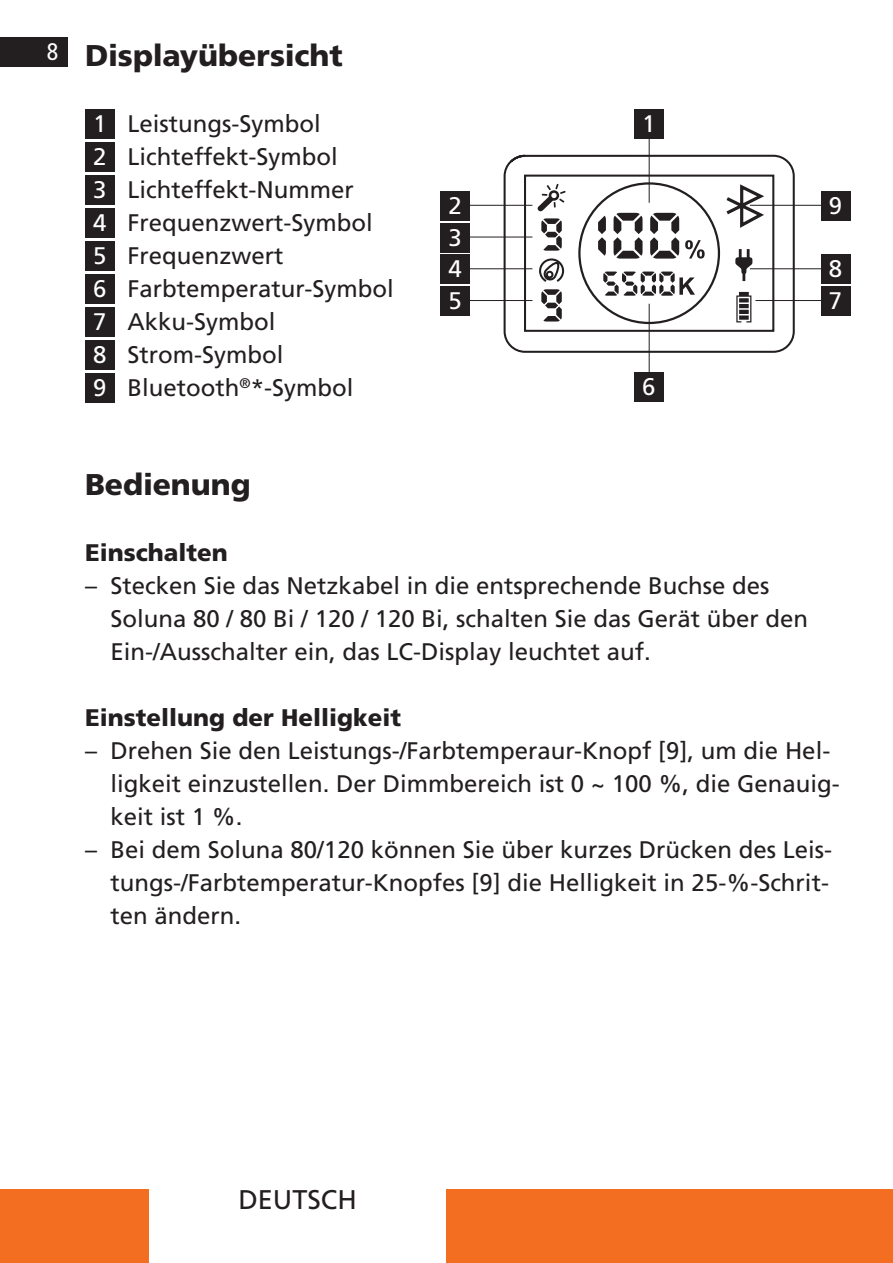
<style>
.page{position:relative;width:893px;height:1263px;background:#fff}
.page>*{position:absolute;margin:0;border:0;box-sizing:border-box;transform-origin:0 0}
.t1{font:900 30px "Frutiger LT";letter-spacing:-.005em;color:#231f20}
.t2{font:27px "Frutiger LT";color:#231f20}
.t3{font:24px/33px "Frutiger LT";color:#231f20}
.t4{font:900 24px "Frutiger LT";color:#231f20}
.t5{font:24px "Frutiger LT";color:#fff}
</style>
<div class="page">
<div style="left:0;top:1188px;width:149px;height:75px;background:#f36e21"></div>
<div style="left:446px;top:1188px;width:447px;height:75px;background:#f36e21"></div>
<div style="left:0;top:37px;width:68px;height:30px;background:#231f20"></div>
<div style="left:821px;top:254px;width:29px;height:30px;background:#231f20"></div>
<div style="left:440px;top:254px;width:30px;height:30px;background:#231f20"></div>
<div style="left:440px;top:223px;width:30px;height:29px;background:#231f20"></div>
<div style="left:821px;top:191px;width:29px;height:30px;background:#231f20"></div>
<div style="left:440px;top:191px;width:30px;height:30px;background:#231f20"></div>
<div style="left:821px;top:286px;width:29px;height:30px;background:#231f20"></div>
<div style="left:634px;top:373px;width:30px;height:29px;background:#231f20"></div>
<svg style="left:503px;top:154px;width:293px;height:200px"></svg>
<svg style="left:723px;top:182px;width:45px;height:49px"></svg>
<svg style="left:650px;top:213px;width:29px;height:46px"></svg>
<svg style="left:614px;top:213px;width:28px;height:46px"></svg>
<svg style="left:598px;top:216px;width:8px;height:40px"></svg>
<svg style="left:685px;top:240px;width:20px;height:19px"></svg>
<svg style="left:603px;top:272px;width:92px;height:24px"></svg>
<svg style="left:536px;top:183px;width:30px;height:68px"></svg>
<svg style="left:538px;top:257px;width:27px;height:65px"></svg>
<svg style="left:736px;top:292px;width:15px;height:30px"></svg>
<svg style="left:735px;top:249px;width:17px;height:32px"></svg>
<hr style="left:750px;top:268px;width:72px;height:1px;background:#231f20">
<hr style="left:467px;top:268px;width:65px;height:1px;background:#231f20">
<hr style="left:467px;top:236px;width:65px;height:2px;background:#231f20">
<hr style="left:750px;top:205px;width:72px;height:1px;background:#231f20">
<hr style="left:649px;top:130px;width:1px;height:73px;background:#231f20">
<hr style="left:649px;top:304px;width:1px;height:72px;background:#231f20">
<hr style="left:467px;top:205px;width:65px;height:1px;background:#231f20">
<hr style="left:755px;top:300px;width:67px;height:1px;background:#231f20">
<hr style="left:460px;top:300px;width:72px;height:1px;background:#231f20">
<div style="left:440px;top:286px;width:30px;height:30px;background:#231f20"></div>
<div style="left:634px;top:110px;width:30px;height:29px;background:#231f20"></div>
<div style="left:85px;top:109px;width:30px;height:30px;background:#231f20"></div>
<div style="left:85px;top:142px;width:30px;height:30px;background:#231f20"></div>
<div style="left:85px;top:175px;width:30px;height:30px;background:#231f20"></div>
<div style="left:85px;top:208px;width:30px;height:30px;background:#231f20"></div>
<div style="left:85px;top:241px;width:30px;height:30px;background:#231f20"></div>
<div style="left:85px;top:274px;width:30px;height:30px;background:#231f20"></div>
<div style="left:85px;top:307px;width:30px;height:30px;background:#231f20"></div>
<div style="left:85px;top:340px;width:30px;height:30px;background:#231f20"></div>
<div style="left:85px;top:373px;width:30px;height:30px;background:#231f20"></div>
<p class="t1" style="left:47px;top:38px;width:297px"><sup>8</sup> Displayübersicht</p>
<p class="t3" style="left:128px;top:107px;width:195px">Leistungs-Symbol</p>
<p class="t3" style="left:128px;top:140px;width:212px">Lichteffekt-Symbol</p>
<p class="t3" style="left:128px;top:173px;width:228px">Lichteffekt-Nummer</p>
<p class="t3" style="left:128px;top:206px;width:247px">Frequenzwert-Symbol</p>
<p class="t3" style="left:128px;top:239px;width:158px">Frequenzwert</p>
<p class="t3" style="left:128px;top:272px;width:268px">Farbtemperatur-Symbol</p>
<p class="t3" style="left:128px;top:305px;width:150px">Akku-Symbol</p>
<p class="t3" style="left:128px;top:338px;width:157px">Strom-Symbol</p>
<p class="t3" style="left:128px;top:371px;width:227px">Bluetooth<sup>®</sup>*-Symbol</p>
<p class="t5" style="left:93px;top:110px;width:15px">1</p>
<p class="t5" style="left:642px;top:110px;width:15px">1</p>
<p class="t5" style="left:93px;top:143px;width:15px">2</p>
<p class="t5" style="left:93px;top:176px;width:15px">3</p>
<p class="t5" style="left:93px;top:209px;width:15px">4</p>
<p class="t5" style="left:93px;top:242px;width:15px">5</p>
<p class="t5" style="left:93px;top:275px;width:15px">6</p>
<p class="t5" style="left:93px;top:308px;width:15px">7</p>
<p class="t5" style="left:93px;top:341px;width:15px">8</p>
<p class="t5" style="left:93px;top:374px;width:15px">9</p>
<p class="t5" style="left:449px;top:191px;width:15px">2</p>
<p class="t5" style="left:829px;top:191px;width:15px">9</p>
<p class="t5" style="left:449px;top:223px;width:15px">3</p>
<p class="t5" style="left:449px;top:255px;width:15px">4</p>
<p class="t5" style="left:829px;top:255px;width:15px">8</p>
<p class="t5" style="left:449px;top:287px;width:15px">5</p>
<p class="t5" style="left:829px;top:287px;width:15px">7</p>
<p class="t5" style="left:642px;top:373px;width:15px">6</p>
<p class="t1" style="left:85px;top:466px;width:167px">Bedienung</p>
<p class="t4" style="left:85px;top:538px;width:144px">Einschalten</p>
<p class="t3" style="left:111px;top:569px;width:699px;text-indent:-26px">– Stecken Sie das Netzkabel in die entsprechende Buchse des<br>Soluna 80 / 80 Bi / 120 / 120 Bi, schalten Sie das Gerät über den<br>Ein-/Ausschalter ein, das LC-Display leuchtet auf.</p>
<p class="t4" style="left:85px;top:703px;width:318px">Einstellung der Helligkeit</p>
<p class="t3" style="left:111px;top:734px;width:731px;text-indent:-26px">– Drehen Sie den Leistungs-/Farbtemperaur-Knopf [9], um die Hel&shy;ligkeit einzustellen. Der Dimmbereich ist 0 ~ 100 %, die Genauig&shy;keit ist 1 %.</p>
<p class="t3" style="left:111px;top:833px;width:723px;text-indent:-26px">– Bei dem Soluna 80/120 können Sie über kurzes Drücken des Leis&shy;tungs-/Farbtemperatur-Knopfes [9] die Helligkeit in 25-%-Schrit&shy;ten ändern.</p>
<p class="t2" style="left:238px;top:1183px;width:120px">DEUTSCH</p>
</div>
